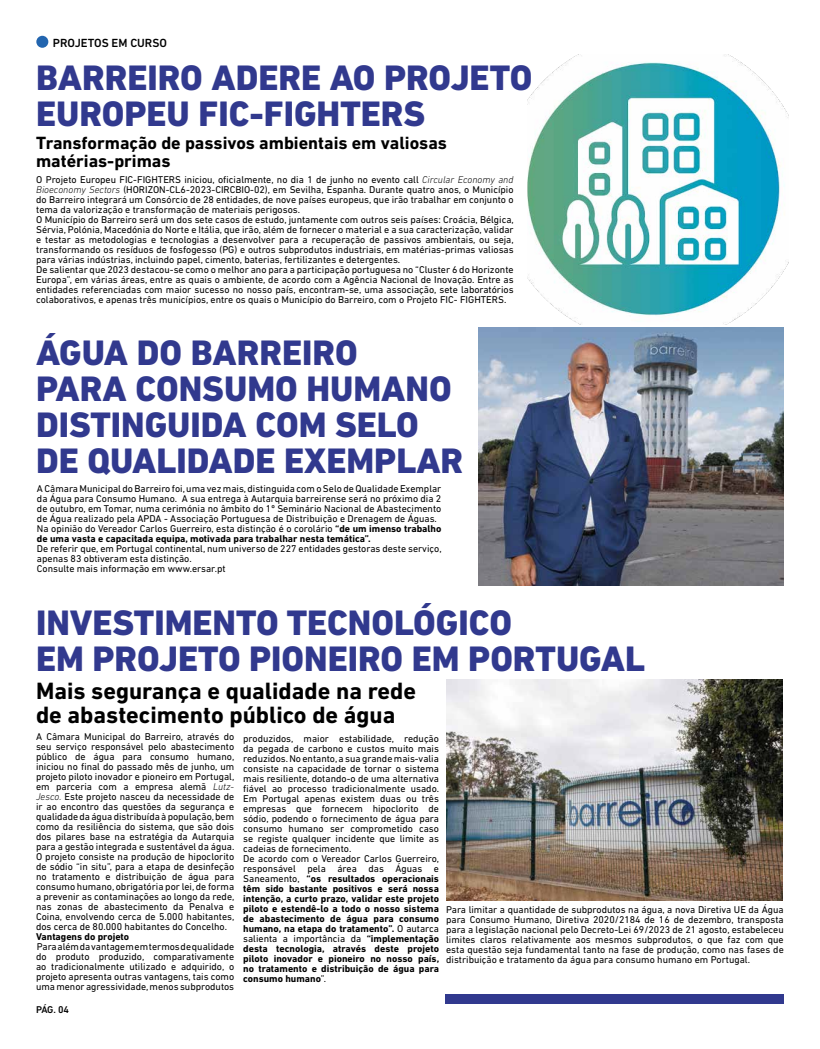
<style>
.page{position:relative;width:820px;height:1049px;background:#fff}
.page>*{position:absolute;margin:0;border:0;box-sizing:border-box;transform-origin:0 0}
.t1{font:800 36px/36px "DIN Next LT Pro";color:#31398e}
.t2{font:700 24px/24px "DIN Next LT Pro";color:#000}
.t3{font:700 18px/18px "DIN Next LT Pro";color:#000}
.t4{font:500 12px "DIN Next LT Pro";color:#000}
.t5{font:10px/10px "DIN Next LT Pro";color:#000}
.t6{font:700 10px "DIN Next LT Pro";color:#000}
.t7{font:500 10px "DIN Next LT Pro";color:#000}
.s1{font-weight:300;font-style:italic}
.s2{font-weight:700}
</style>
<div class="page">
<div style="left:36px;top:36px;width:12px;height:12px;background:#2265af;border-radius:50%"></div>
<img style="left:478px;top:328px;width:305px;height:257px">
<img style="left:527px;top:54px;width:261px;height:270px">
<img style="left:446px;top:679px;width:336px;height:221px">
<div style="left:445px;top:994px;width:338px;height:9px;background:#31398e"></div>
<p class="t4" style="left:53px;top:36px;width:115px">PROJETOS EM CURSO</p>
<h1 class="t1" style="left:36px;top:60px;width:497px">BARREIRO ADERE AO PROJETO<br>EUROPEU FIC-FIGHTERS</h1>
<h3 class="t3" style="left:36px;top:133px;width:412px">Transformação de passivos ambientais em valiosas matérias-primas</h3>
<p class="t5" style="left:36px;top:174px;width:479px">O Projeto Europeu FIC-FIGHTERS iniciou, oficialmente, no dia 1 de junho no evento call <span class="s1">Circular Economy and Bioeconomy Sectors</span> (HORIZON-CL6-2023-CIRCBIO-02), em Sevilha, Espanha. Durante quatro anos, o Município do Barreiro integrará um Consórcio de 28 entidades, de nove países europeus, que irão trabalhar em conjunto o tema da valorização e transformação de materiais perigosos.<br>O Município do Barreiro será um dos sete casos de estudo, juntamente com outros seis países: Croácia, Bélgica, Sérvia, Polónia, Macedónia do Norte e Itália, que irão, além de fornecer o material e a sua caracterização, validar e testar as metodologias e tecnologias a desenvolver para a recuperação de passivos ambientais, ou seja, transformando os resíduos de fosfogesso (PG) e outros subprodutos industriais, em matérias-primas valiosas para várias indústrias, incluindo papel, cimento, baterias, fertilizantes e detergentes.<br>De salientar que 2023 destacou-se como o melhor ano para a participação portuguesa no “Cluster 6 do Horizonte Europa”, em várias áreas, entre as quais o ambiente, de acordo com a Agência Nacional de Inovação. Entre as entidades referenciadas com maior sucesso no nosso país, encontram-se, uma associação, sete laboratórios colaborativos, e apenas três municípios, entre os quais o Município do Barreiro, com o Projeto FIC- FIGHTERS.</p>
<h1 class="t1" style="left:36px;top:335px;width:428px">ÁGUA DO BARREIRO<br>PARA CONSUMO HUMANO<br>DISTINGUIDA COM SELO<br>DE QUALIDADE EXEMPLAR</h1>
<p class="t5" style="left:37px;top:483px;width:406px">A Câmara Municipal do Barreiro foi, uma vez mais, distinguida com o Selo de Qualidade Exemplar da Água para Consumo Humano. A sua entrega à Autarquia barreirense será no próximo dia 2 de outubro, em Tomar, numa cerimónia no âmbito do 1º Seminário Nacional de Abastecimento de Água realizado pela APDA - Associação Portuguesa de Distribuição e Drenagem de Águas.<br>Na opinião do Vereador Carlos Guerreiro, esta distinção é o corolário <span class="s2">“de um imenso trabalho de uma vasta e capacitada equipa, motivada para trabalhar nesta temática”.</span></p>
<p class="t5" style="left:37px;top:543px;width:406px">De referir que, em Portugal continental, num universo de 227 entidades gestoras deste serviço, apenas 83 obtiveram esta distinção.<br>Consulte mais informação em www.ersar.pt</p>
<h1 class="t1" style="left:36px;top:604px;width:610px">INVESTIMENTO TECNOLÓGICO<br>EM PROJETO PIONEIRO EM PORTUGAL</h1>
<h2 class="t2" style="left:36px;top:679px;width:381px">Mais segurança e qualidade na rede de abastecimento público de água</h2>
<p class="t5" style="left:243px;top:733px;width:197px">produzidos, maior estabilidade, redução da pegada de carbono e custos muito mais reduzidos. No entanto, a sua grande mais-valia consiste na capacidade de tornar o sistema mais resiliente, dotando-o de uma alternativa fiável ao processo tradicionalmente usado.<br>Em Portugal apenas existem duas ou três empresas que fornecem hipoclorito de sódio, podendo o fornecimento de água para consumo humano ser comprometido caso se registe qualquer incidente que limite as cadeias de fornecimento.<br>De acordo com o Vereador Carlos Guerreiro, responsável pela área das Águas e Saneamento, <span class="s2">“os resultados operacionais têm sido bastante positivos e será nossa intenção, a curto prazo, validar este projeto piloto e estendê-lo a todo o nosso sistema de abastecimento de água para consumo humano, na etapa do tratamento”.</span> O autarca salienta a importância da <span class="s2">“implementação desta tecnologia, através deste projeto piloto inovador e pioneiro no nosso país, no tratamento e distribuição de água para consumo humano</span>”.</p>
<p class="t5" style="left:36px;top:732px;width:200px;text-align:justify">A Câmara Municipal do Barreiro, através do seu serviço responsável pelo abastecimento público de água para consumo humano, iniciou no final do passado mês de junho, um projeto piloto inovador e pioneiro em Portugal, em parceria com a empresa alemã <span class="s1">Lutz-Jesco.</span> Este projeto nasceu da necessidade de ir ao encontro das questões da segurança e qualidade da água distribuída à população, bem como da resiliência do sistema, que são dois dos pilares base na estratégia da Autarquia para a gestão integrada e sustentável da água.<br>O projeto consiste na produção de hipoclorito de sódio “in situ”, para a etapa de desinfeção no tratamento e distribuição de água para consumo humano, obrigatória por lei, de forma a prevenir as contaminações ao longo da rede, nas zonas de abastecimento da Penalva e Coina, envolvendo cerca de 5.000 habitantes, dos cerca de 80.000 habitantes do Concelho.</p>
<p class="t6" style="left:36px;top:931px;width:95px">Vantagens do projeto</p>
<p class="t5" style="left:36px;top:942px;width:200px;text-align:justify">Para além da vantagem em termos de qualidade do produto produzido, comparativamente ao tradicionalmente utilizado e adquirido, o projeto apresenta outras vantagens, tais como uma menor agressividade, menos subprodutos</p>
<p class="t7" style="left:36px;top:1004px;width:35px">PÁG. 04</p>
<p class="t5" style="left:446px;top:904px;width:339px;text-align:justify">Para limitar a quantidade de subprodutos na água, a nova Diretiva UE da Água para Consumo Humano, Diretiva 2020/2184 de 16 de dezembro, transposta para a legislação nacional pelo Decreto-Lei 69/2023 de 21 agosto, estabeleceu limites claros relativamente aos mesmos subprodutos, o que faz com que esta questão seja fundamental tanto na fase de produção, como nas fases de distribuição e tratamento da água para consumo humano em Portugal.</p>
</div>
